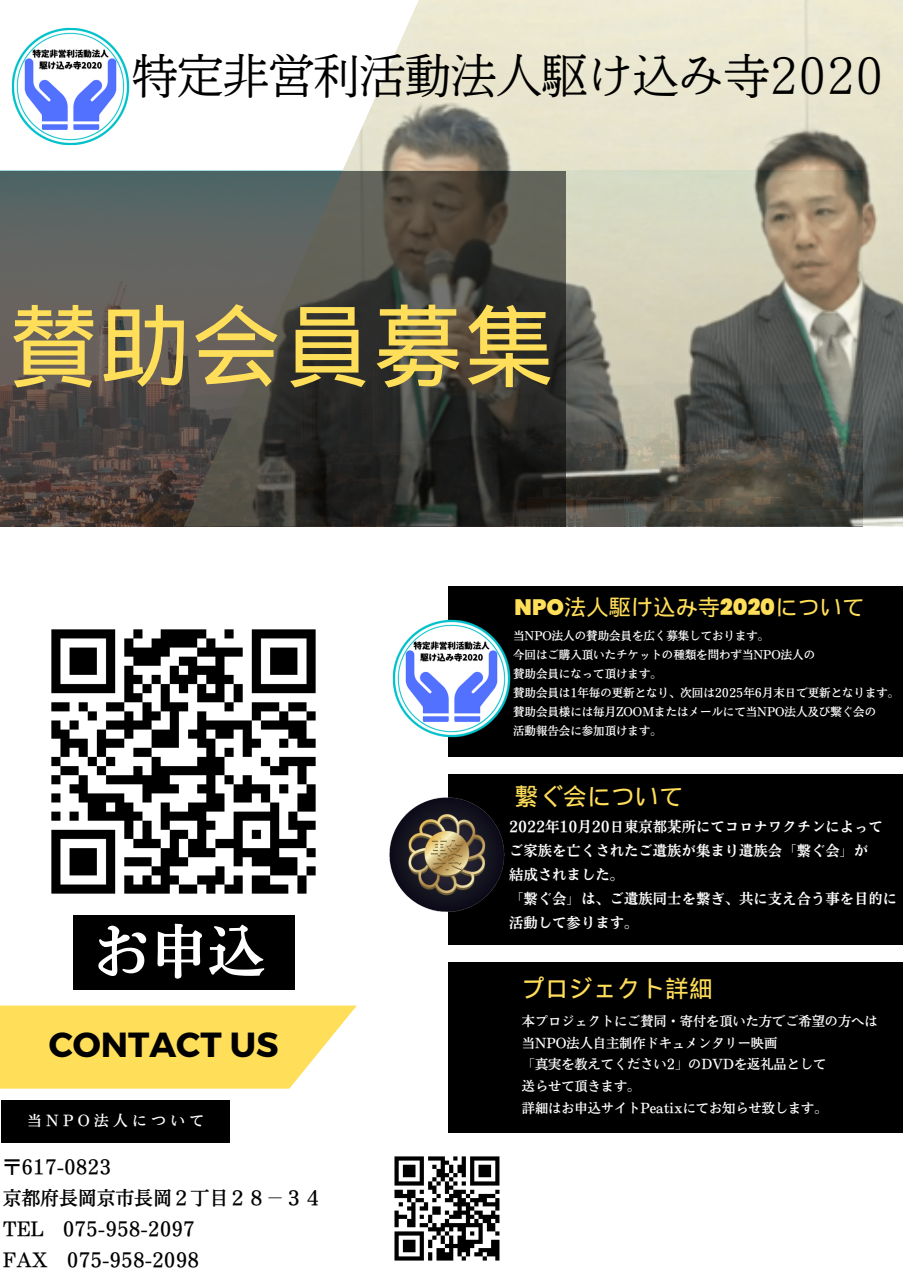
<style>
.page{position:relative;width:903px;height:1275px;background:#fff}
.page>*{position:absolute;margin:0;border:0;box-sizing:border-box;transform-origin:0 0}
.t1{font:91px "Wen Quan Yi Micro Hei";color:#ffde59}
.t2{font:57.75px "Nud Motoya Mincho Std W6";color:#fff}
.t3{font:45.5px "Nud Motoya Mincho Std W2 b";color:#000}
.t4{font:700 34.82px "Montserrat";color:#000}
.t5{font:24.15px "Wen Quan Yi Micro Hei";color:#ffde59}
.t6{font:22.4px "Wen Quan Yi Micro Hei";color:#ffde59}
.t7{font:18.72px "Nud Motoya Mincho Std W5";color:#000}
.t8{font:14.7px "Nud Motoya Mincho Std W5";letter-spacing:.3em;color:#fff}
.t9{font:14.35px "Nud Motoya Mincho Std W6";color:#fff}
.t10{font:13.12px "Nud Motoya Mincho Std W5";color:#fff}
.t11{font:11.38px "Nud Motoya Mincho Std W5";color:#fff}
.s1{font-family:"Poppins";font-weight:900}
</style>
<div class="page">
<img style="left:184px;top:0;width:719px;height:526px">
<div style="left:448px;top:585px;width:455px;height:171px;background:#000"></div>
<div style="left:448px;top:773px;width:455px;height:171px;background:#000"></div>
<div style="left:448px;top:961px;width:455px;height:171px;background:#000"></div>
<svg style="left:0;top:171px;width:566px;height:355px;background:#494843"></svg>
<svg style="left:0;top:1005px;width:357px;height:83px;background:#ffe168"></svg>
<img style="left:12px;top:27px;width:118px;height:118px">
<img style="left:392px;top:619px;width:118px;height:118px">
<img style="left:389px;top:797px;width:116px;height:115px">
<div style="left:1px;top:1099px;width:229px;height:43px;background:#000"></div>
<img style="left:394px;top:1156px;width:106px;height:105px">
<img style="left:51px;top:629px;width:265px;height:291px">
<div style="left:73px;top:915px;width:221px;height:75px;background:#000"></div>
<p class="t3" style="left:132px;top:53px;width:753px">特定非営利活動法人駆け込み寺2020</p>
<p class="t1" style="left:9px;top:293px;width:548px">賛助会員募集</p>
<p class="t6" style="left:515px;top:594px;width:351px"><span class="s1">NPO</span>法人駆け込み寺<span class="s1">2020</span>について</p>
<p class="t11" style="left:513px;top:630px;width:258px">当NPO法人の賛助会員を広く募集しております。</p>
<p class="t11" style="left:513px;top:649px;width:304px">今回はご購入頂いたチケットの種類を問わず当NPO法人の</p>
<p class="t11" style="left:513px;top:668px;width:150px">賛助会員になって頂けます。</p>
<p class="t11" style="left:513px;top:687px;width:388px">賛助会員は1年毎の更新となり、次回は2025年6月末日で更新となります。</p>
<p class="t11" style="left:513px;top:706px;width:365px">賛助会員様には毎月 ZOOMまたはメールにて当NPO法人及び繋ぐ会の</p>
<p class="t11" style="left:513px;top:725px;width:150px">活動報告会に参加頂けます。</p>
<p class="t2" style="left:92px;top:922px;width:175px">お申込</p>
<p class="t4" style="left:49px;top:1022px;width:231px">CONTACT US</p>
<p class="t8" style="left:27px;top:1112px;width:178px">当NPO法人について</p>
<p class="t7" style="left:3px;top:1157px;width:110px">〒617-0823</p>
<p class="t7" style="left:3px;top:1188px;width:321px">京都府長岡京市長岡２丁目２８−３４</p>
<p class="t7" style="left:3px;top:1219px;width:194px">TEL 075-958-2097</p>
<p class="t7" style="left:3px;top:1250px;width:198px">FAX 075-958-2098</p>
<p class="t5" style="left:515px;top:782px;width:170px">繋ぐ会について</p>
<p class="t9" style="left:509px;top:819px;width:375px">2022年10月20日東京都某所にてコロナワクチンによって</p>
<p class="t9" style="left:509px;top:843px;width:361px">ご家族を亡くされたご遺族が集まり遺族会「繋ぐ会」が</p>
<p class="t9" style="left:509px;top:867px;width:117px">結成されました。</p>
<p class="t9" style="left:509px;top:891px;width:390px">「繋ぐ会」は、ご遺族同士を繋ぎ、共に支え合う事を目的に</p>
<p class="t9" style="left:509px;top:915px;width:131px">活動して参ります。</p>
<p class="t5" style="left:521px;top:974px;width:194px">プロジェクト詳細</p>
<p class="t10" style="left:522px;top:1014px;width:357px">本プロジェクトにご賛同・寄付を頂いた方でご希望の方へは</p>
<p class="t10" style="left:522px;top:1035px;width:257px">当NPO法人自主制作ドキュメンタリー映画</p>
<p class="t10" style="left:522px;top:1057px;width:306px">「真実を教えてください2」のDVDを返礼品として</p>
<p class="t10" style="left:522px;top:1079px;width:120px">送らせて頂きます。</p>
<p class="t10" style="left:522px;top:1101px;width:307px">詳細はお申込サイトPeatixにてお知らせ致します。</p>
</div>
